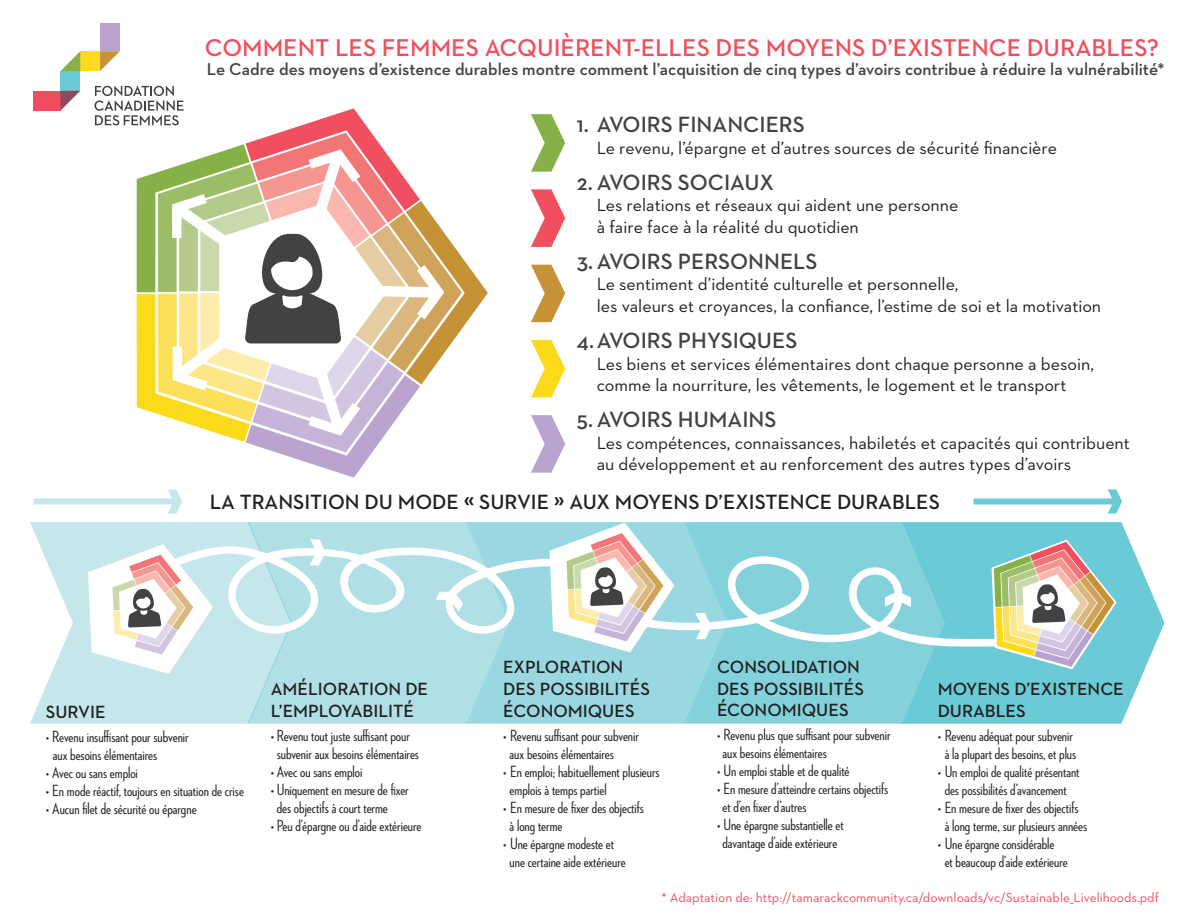
<style>
.page{position:relative;width:1188px;height:918px;background:#fff}
.page>*{position:absolute;margin:0;border:0;box-sizing:border-box;transform-origin:0 0}
.t1{font:600 24.75px "Neutraface 2 Text";color:#ef4f5e}
.t2{font:600 22.5px "Neutraface 2 Text";color:#424143}
.t3{font:600 21px "Neutraface 2 Text";color:#221f1f}
.t4{font:18px/21.6px "Neutraface 2 Text";color:#221f1f}
.t5{font:600 18px/21.6px "Neutraface 2 Text";color:#221f1f}
.t6{font:600 17.4px "Neutraface 2 Text";color:#424143}
.t7{font:500 16.5px/18px "Neutraface 2 Condensed";color:#221f1f}
.t8{font:13.5px "Neutraface 2 Text";color:#ef4f5e}
.s1{font-size:24px}
</style>
<div class="page">
<svg style="left:531px;top:415px;width:34px;height:58px"></svg>
<svg style="left:531px;top:340px;width:34px;height:57px"></svg>
<svg style="left:531px;top:265px;width:34px;height:57px"></svg>
<svg style="left:531px;top:189px;width:34px;height:58px"></svg>
<svg style="left:531px;top:114px;width:34px;height:58px"></svg>
<div style="left:100px;top:24px;width:20px;height:27px;background:#b9a3ce"></div>
<div style="left:80px;top:51px;width:20px;height:20px;background:#ffda1d"></div>
<svg style="left:100px;top:51px;width:20px;height:20px"></svg>
<div style="left:61px;top:71px;width:19px;height:20px;background:#69cad6"></div>
<svg style="left:61px;top:51px;width:19px;height:20px"></svg>
<div style="left:33px;top:91px;width:28px;height:20px;background:#ef4d5d"></div>
<svg style="left:61px;top:91px;width:19px;height:19px"></svg>
<svg style="left:947px;top:522px;width:218px;height:202px;fill:#6acad6"></svg>
<svg style="left:30px;top:522px;width:58px;height:202px;fill:#c5e7ec"></svg>
<div style="left:729px;top:522px;width:156px;height:202px;background:#83d1db"></div>
<svg style="left:675px;top:527px;width:336px;height:129px;background:#8fd5de"></svg>
<svg style="left:992px;top:540px;width:125px;height:129px;background:#b5c4b2"></svg>
<svg style="left:88px;top:522px;width:587px;height:202px"></svg>
<svg style="left:684px;top:522px;width:45px;height:202px;background:#94d6df"></svg>
<svg style="left:885px;top:522px;width:62px;height:202px;background:#84d2dc"></svg>
<svg style="left:34px;top:489px;width:148px;height:25px"></svg>
<svg style="left:974px;top:489px;width:148px;height:25px"></svg>
<svg style="left:94px;top:86px;width:394px;height:392px"></svg>
<h1 class="t1" style="left:205px;top:32px;width:956px">COMMENT LES FEMMES ACQUIÈRENT-ELLES DES MOYENS D’EXISTENCE DURABLES?</h1>
<p class="t6" style="left:207px;top:58px;width:959px">Le Cadre des moyens d’existence durables montre comment l’acquisition de cinq types d’avoirs contribue à réduire la vulnérabilité*</p>
<h2 class="t2" style="left:577px;top:111px;width:229px">1. AVOIRS FINANCIERS</h2>
<p class="t4" style="left:597px;top:138px;width:462px">Le revenu, l’épargne et d’autres sources de sécurité financière</p>
<h2 class="t2" style="left:577px;top:168px;width:199px">2. AVOIRS SOCIAUX</h2>
<p class="t4" style="left:597px;top:196px;width:363px">Les relations et réseaux qui aident une personne à faire face à la réalité du quotidien</p>
<h2 class="t2" style="left:577px;top:248px;width:242px">3. AVOIRS PERSONNELS</h2>
<p class="t4" style="left:597px;top:275px;width:506px">Le sentiment d’identité culturelle et personnelle,<br>les valeurs et croyances, la confiance, l’estime de soi et la motivation</p>
<h2 class="t2" style="left:577px;top:327px;width:222px">4. AVOIRS PHYSIQUES</h2>
<p class="t4" style="left:597px;top:354px;width:499px">Les biens et services élémentaires dont chaque personne a besoin, comme la nourriture, les vêtements, le logement et le transport</p>
<h2 class="t2" style="left:577px;top:406px;width:201px">5. AVOIRS HUMAINS</h2>
<p class="t4" style="left:597px;top:433px;width:535px">Les compétences, connaissances, habiletés et capacités qui contribuent au développement et au renforcement des autres types d’avoirs</p>
<p class="t3" style="left:210px;top:489px;width:732px">LA TRANSITION DU MODE <span class="s1">«</span> SURVIE <span class="s1">»</span> AUX MOYENS D’EXISTENCE DURABLES</p>
<p class="t5" style="left:46px;top:700px;width:61px">SURVIE</p>
<p class="t7" style="left:53px;top:729px;width:137px;text-indent:-7px">• Revenu insuffisant pour subvenir aux besoins élémentaires</p>
<p class="t7" style="left:46px;top:765px;width:94px">• Avec ou sans emploi</p>
<p class="t7" style="left:46px;top:783px;width:200px">• En mode réactif, toujours en situation de crise</p>
<p class="t7" style="left:46px;top:801px;width:152px">• Aucun filet de sécurité ou épargne</p>
<p class="t5" style="left:271px;top:678px;width:159px">AMÉLIORATION DE<br>L’EMPLOYABILITÉ</p>
<p class="t7" style="left:271px;top:728px;width:150px;text-align:center">• Revenu tout juste suffisant pour subvenir aux besoins élémentaires</p>
<p class="t7" style="left:271px;top:764px;width:93px">• Avec ou sans emploi</p>
<p class="t7" style="left:277px;top:782px;width:134px;text-indent:-6px">• Uniquement en mesure de fixer des objectifs à court terme</p>
<p class="t7" style="left:271px;top:818px;width:152px">• Peu d’épargne ou d’aide extérieure</p>
<p class="t5" style="left:503px;top:656px;width:149px">EXPLORATION<br>DES POSSIBILITÉS<br>ÉCONOMIQUES</p>
<p class="t7" style="left:510px;top:728px;width:131px;text-indent:-7px">• Revenu suffisant pour subvenir aux besoins élémentaires</p>
<p class="t7" style="left:510px;top:764px;width:152px;text-indent:-7px">• En emploi; habituellement plusieurs emplois à temps partiel</p>
<p class="t7" style="left:510px;top:800px;width:136px;text-indent:-7px">• En mesure de fixer des objectifs à long terme</p>
<p class="t7" style="left:510px;top:836px;width:118px;text-indent:-7px">• Une épargne modeste et une certaine aide extérieure</p>
<p class="t5" style="left:717px;top:656px;width:149px">CONSOLIDATION<br>DES POSSIBILITÉS<br>ÉCONOMIQUES</p>
<p class="t7" style="left:723px;top:727px;width:170px;text-indent:-5px">• Revenu plus que suffisant pour subvenir aux besoins élémentaires</p>
<p class="t7" style="left:717px;top:763px;width:134px">• Un emploi stable et de qualité</p>
<p class="t7" style="left:723px;top:781px;width:167px;text-indent:-5px">• En mesure d’atteindre certains objectifs et d’en fixer d’autres</p>
<p class="t7" style="left:717px;top:817px;width:128px;text-align:center">• Une épargne substantielle et davantage d’aide extérieure</p>
<p class="t5" style="left:938px;top:678px;width:188px">MOYENS D’EXISTENCE<br>DURABLES</p>
<p class="t7" style="left:938px;top:728px;width:140px;text-align:center">• Revenu adéquat pour subvenir à la plupart des besoins, et plus</p>
<p class="t7" style="left:938px;top:764px;width:143px;text-align:center">• Un emploi de qualité présentant des possibilités d’avancement</p>
<p class="t7" style="left:938px;top:800px;width:151px;text-align:center">• En mesure de fixer des objectifs à long terme, sur plusieurs années</p>
<p class="t7" style="left:945px;top:836px;width:125px;text-indent:-7px">• Une épargne considérable<br>et beaucoup d’aide extérieure</p>
<p class="t8" style="left:661px;top:892px;width:499px">* Adaptation de: http://tamarackcommunity.ca/downloads/vc/Sustainable_Livelihoods.pdf</p>
</div>
